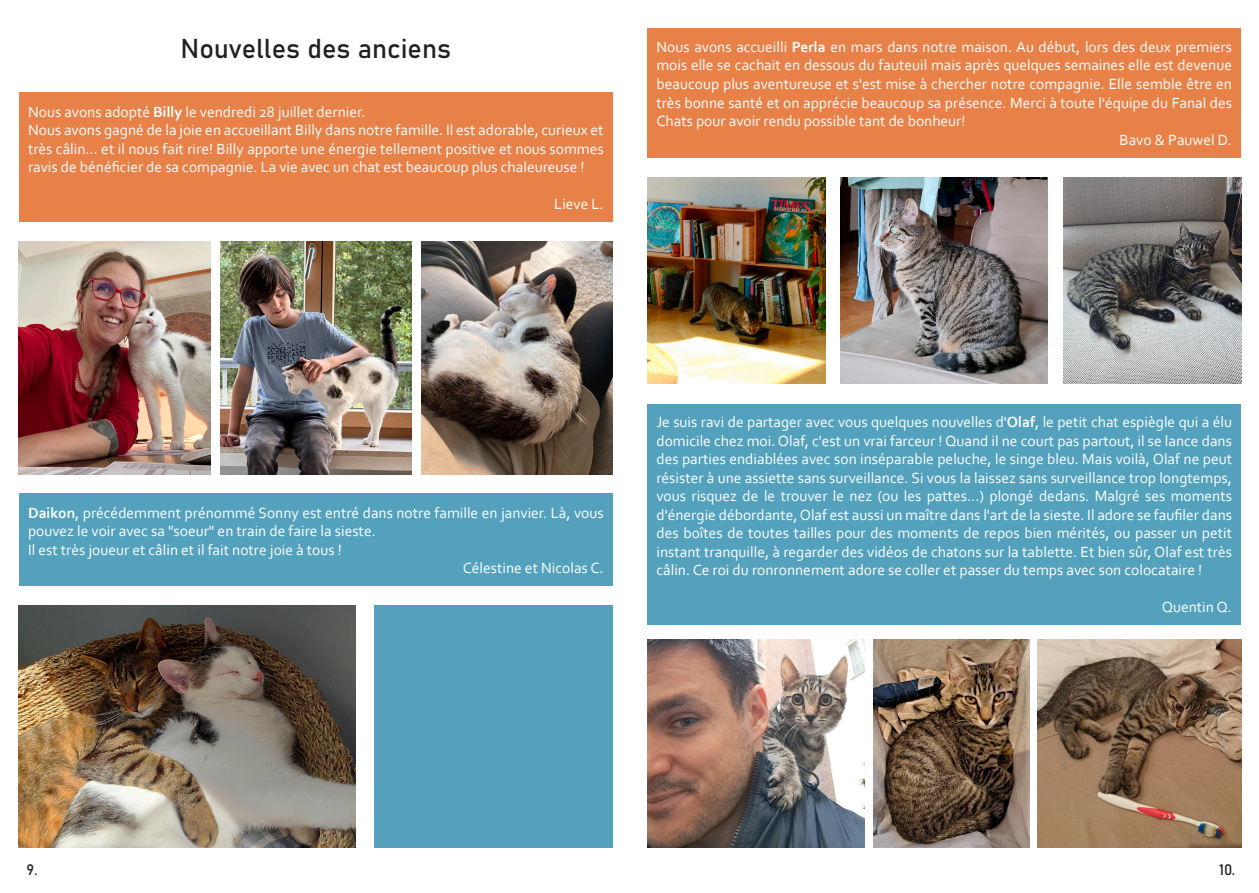
<style>
.page{position:relative;width:1259px;height:893px;background:#fff}
.page>*{position:absolute;margin:0;border:0;box-sizing:border-box;transform-origin:0 0}
.t1{font:27px "Bahnschrift";color:#231f20}
.t2{font:15.45px/18.6px "Corbel";color:#fff;text-align:justify}
.t3{font:15px "Bahnschrift";color:#231f20}
.s1{font-weight:700}
</style>
<div class="page">
<div style="left:19px;top:93px;width:593px;height:129px;background:#e88147"></div>
<div style="left:647px;top:404px;width:594px;height:220px;background:#53a1bd"></div>
<div style="left:19px;top:493px;width:593px;height:93px;background:#53a1bd"></div>
<div style="left:647px;top:28px;width:594px;height:129px;background:#e88147"></div>
<img style="left:19px;top:241px;width:191px;height:233px">
<img style="left:220px;top:241px;width:191px;height:233px">
<img style="left:421px;top:241px;width:191px;height:233px">
<img style="left:19px;top:605px;width:336px;height:242px">
<div style="left:374px;top:605px;width:238px;height:242px;background:#53a1bd"></div>
<img style="left:840px;top:178px;width:208px;height:206px">
<img style="left:647px;top:178px;width:178px;height:206px">
<img style="left:1063px;top:178px;width:178px;height:206px">
<img style="left:647px;top:640px;width:217px;height:207px">
<img style="left:874px;top:640px;width:155px;height:207px">
<img style="left:1037px;top:640px;width:204px;height:207px">
<p class="t1" style="left:180px;top:28px;width:272px">Nouvelles des anciens</p>
<p class="t2" style="left:28px;top:102px;width:339px">Nous avons adopté <span class="s1">Billy</span> le vendredi 28 juillet dernier.</p>
<p class="t2" style="left:28px;top:120px;width:577px">Nous avons gagné de la joie en accueillant Billy dans notre famille. Il est adorable, curieux et très câlin… et il nous fait rire! Billy apporte une énergie tellement positive et nous sommes ravis de bénéficier de sa compagnie. La vie avec un chat est beaucoup plus chaleureuse !</p>
<p class="t2" style="left:554px;top:195px;width:51px">Lieve L.</p>
<p class="t2" style="left:656px;top:37px;width:577px">Nous avons accueilli <span class="s1">Perla</span> en mars dans notre maison. Au début, lors des deux premiers mois elle se cachait en dessous du fauteuil mais après quelques semaines elle est devenue beaucoup plus aventureuse et s'est mise à chercher notre compagnie. Elle semble être en très bonne santé et on apprécie beaucoup sa présence. Merci à toute l'équipe du Fanal des Chats pour avoir rendu possible tant de bonheur!</p>
<p class="t2" style="left:1119px;top:130px;width:114px">Bavo &amp; Pauwel D.</p>
<p class="t2" style="left:28px;top:503px;width:577px"><span class="s1">Daikon</span>, précédemment prénommé Sonny est entré dans notre famille en janvier. Là, vous pouvez le voir avec sa "soeur" en train de faire la sieste.</p>
<p class="t2" style="left:28px;top:540px;width:315px">Il est très joueur et câlin et il fait notre joie à tous !</p>
<p class="t2" style="left:463px;top:558px;width:142px">Célestine et Nicolas C.</p>
<p class="t2" style="left:656px;top:412px;width:577px">Je suis ravi de partager avec vous quelques nouvelles d'<span class="s1">Olaf</span>, le petit chat espiègle qui a élu domicile chez moi. Olaf, c'est un vrai farceur ! Quand il ne court pas partout, il se lance dans des parties endiablées avec son inséparable peluche, le singe bleu. Mais voilà, Olaf ne peut résister à une assiette sans surveillance. Si vous la laissez sans surveillance trop longtemps, vous risquez de le trouver le nez (ou les pattes...) plongé dedans. Malgré ses moments d'énergie débordante, Olaf est aussi un maître dans l'art de la sieste. Il adore se faufiler dans des boîtes de toutes tailles pour des moments de repos bien mérités, ou passer un petit instant tranquille, à regarder des vidéos de chatons sur la tablette. Et bien sûr, Olaf est très câlin. Ce roi du ronronnement adore se coller et passer du temps avec son colocataire !</p>
<p class="t2" style="left:1161px;top:598px;width:72px">Quentin Q.</p>
<p class="t3" style="left:26px;top:859px;width:13px">9.</p>
<p class="t3" style="left:1219px;top:858px;width:18px">10.</p>
</div>
